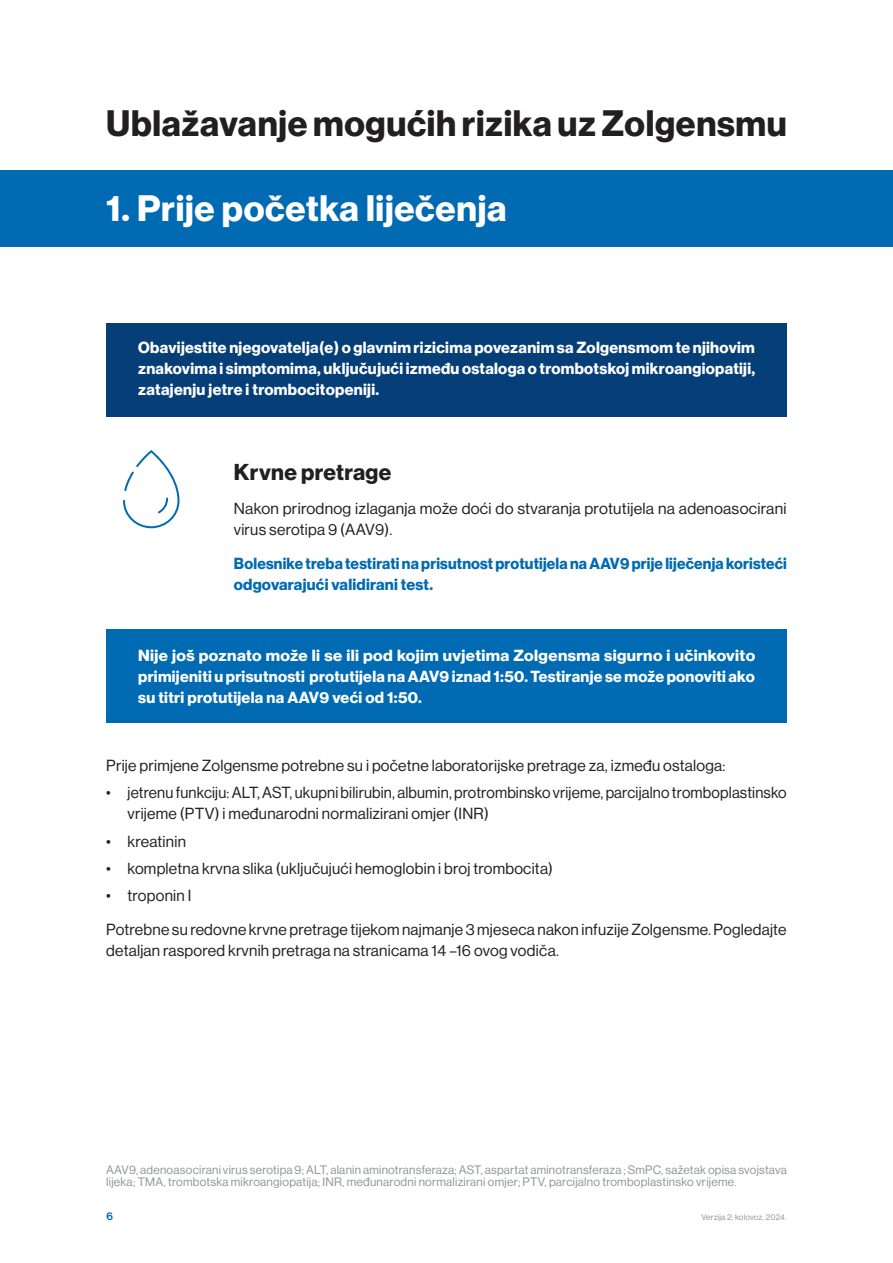
<style>
.page{position:relative;width:893px;height:1263px;background:#fff}
.page>*{position:absolute;margin:0;border:0;box-sizing:border-box;transform-origin:0 0}
.t1{font:700 36px "Volta Modern Display 75";letter-spacing:.02em;color:#231f20}
.t2{font:700 36px "Volta Modern Display 75";letter-spacing:.02em;color:#fff}
.t3{font:700 22.5px "Volta Modern Display 75";letter-spacing:.015em;color:#231f20}
.t4{font:15.75px/21px "Volta Modern Display 55 Roman";letter-spacing:.015em;color:#231f20}
.t5{font:700 15.75px/21px "Volta Modern Display 75";letter-spacing:.02em;color:#fff;text-align:justify}
.t6{font:700 15.75px/21px "Volta Modern Display 75";letter-spacing:.02em;color:#fff;text-align:justify;scale:1.04 1}
.t7{font:700 15.75px/21px "Volta Modern Display 75";letter-spacing:.015em;color:#006ab2;scale:.96 1}
.t8{font:12px/12.8px "Volta Modern Display 55 Roman";letter-spacing:.02em;color:#939598}
.t9{font:500 10.5px "Volta Modern Display 65";color:#006ab2}
.t10{font:8.25px "Volta Modern Display 55 Roman";letter-spacing:.02em;color:#939598}
</style>
<div class="page">
<div style="left:106px;top:324px;width:681px;height:93px;background:#063f78"></div>
<div style="left:106px;top:629px;width:681px;height:94px;background:#006ab2"></div>
<div style="left:0;top:170px;width:893px;height:77px;background:#006ab2"></div>
<svg style="left:123px;top:450px;width:56px;height:78px"></svg>
<h1 class="t1" style="left:106px;top:103px;width:682px">Ublažavanje mogućih rizika uz Zolgensmu</h1>
<h1 class="t2" style="left:106px;top:188px;width:402px">1. Prije početka liječenja</h1>
<p class="t5" style="left:138px;top:338px;width:618px">Obavijestite njegovatelja(e) o glavnim rizicima povezanim sa Zolgensmom te njihovim znakovima i simptomima, uključujući između ostaloga o trombotskoj mikroangiopatiji, zatajenju jetre i trombocitopeniji.</p>
<h2 class="t3" style="left:234px;top:459px;width:159px">Krvne pretrage</h2>
<p class="t4" style="left:234px;top:498px;width:554px">Nakon prirodnog izlaganja može doći do stvaranja protutijela na adenoasocirani virus serotipa 9 (AAV9).</p>
<p class="t7" style="left:234px;top:553px;width:578px">Bolesnike treba testirati na prisutnost protutijela na AAV9 prije liječenja koristeći odgovarajući validirani test.</p>
<p class="t6" style="left:138px;top:646px;width:595px">Nije još poznato može li se ili pod kojim uvjetima Zolgensma sigurno i učinkovito primijeniti u prisutnosti protutijela na AAV9 iznad 1:50. Testiranje se može ponoviti ako su titri protutijela na AAV9 veći od 1:50.</p>
<p class="t4" style="left:106px;top:755px;width:621px">Prije primjene Zolgensme potrebne su i početne laboratorijske pretrage za, između ostaloga:</p>
<p class="t4" style="left:128px;top:782px;width:661px;text-indent:-21px">• jetrenu funkciju: ALT, AST, ukupni bilirubin, albumin, protrombinsko vrijeme, parcijalno tromboplastinsko vrijeme (PTV) i međunarodni normalizirani omjer (INR)</p>
<p class="t4" style="left:106px;top:830px;width:81px">• kreatinin</p>
<p class="t4" style="left:106px;top:858px;width:448px">• kompletna krvna slika (uključujući hemoglobin i broj trombocita)</p>
<p class="t4" style="left:106px;top:879px;width:682px;line-height:33.8px">• troponin I<br>Potrebne su redovne krvne pretrage tijekom najmanje 3 mjeseca nakon infuzije Zolgensme. Pogledajte</p>
<p class="t4" style="left:106px;top:940px;width:454px">detaljan raspored krvnih pretraga na stranicama 14 –16 ovog vodiča.</p>
<p class="t8" style="left:106px;top:1163px;width:682px">AAV9, adenoasocirani virus serotipa 9; ALT, alanin aminotransferaza; AST, aspartat aminotransferaza ; SmPC, sažetak opisa svojstava lijeka; TMA, trombotska mikroangiopatija; INR, međunarodni normalizirani omjer; PTV, parcijalno tromboplastinsko vrijeme.</p>
<p class="t9" style="left:106px;top:1211px;width:8px">6</p>
<p class="t10" style="left:701px;top:1213px;width:87px">Verzija 2; kolovoz, 2024.</p>
</div>
